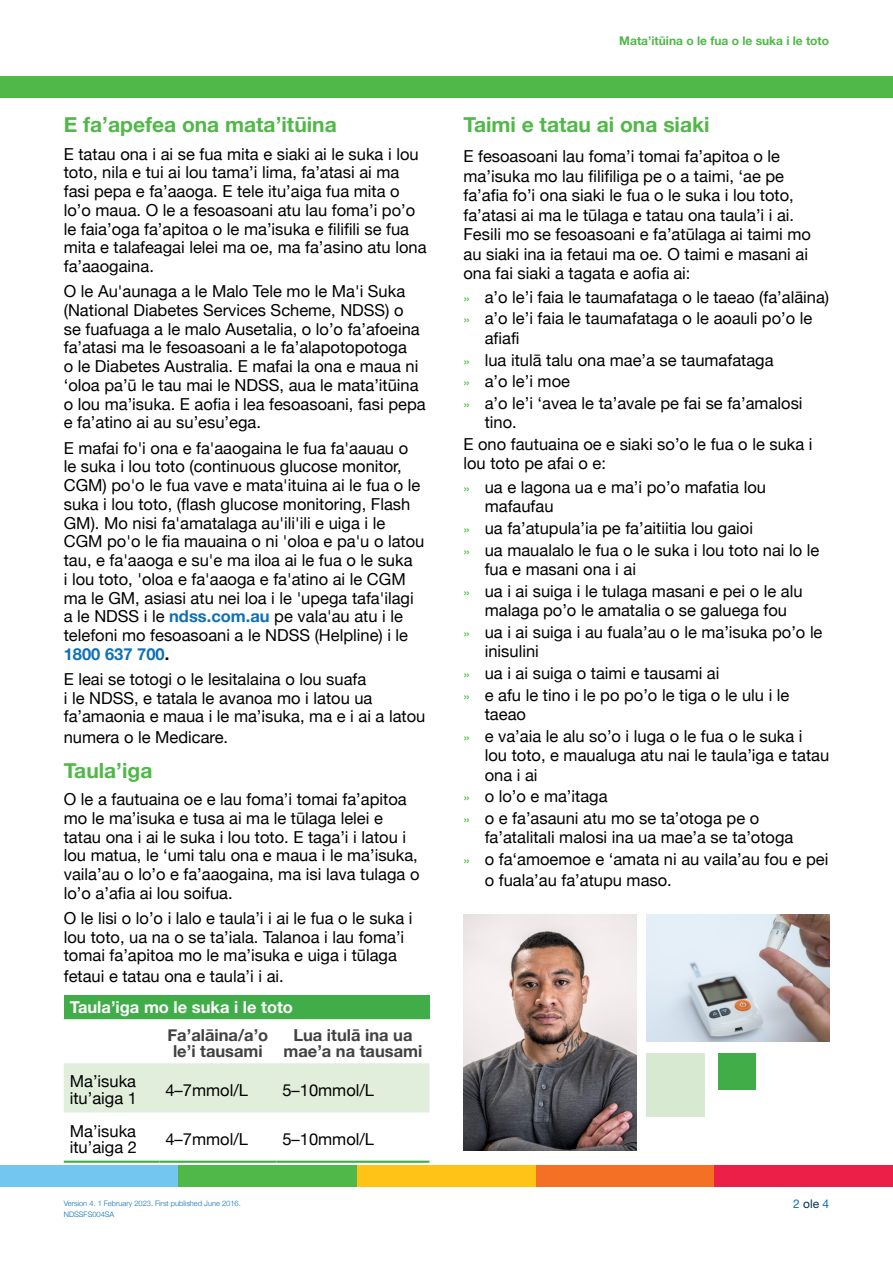
<style>
.page{position:relative;width:893px;height:1263px;background:#fff}
.page>*{position:absolute;margin:0;border:0;box-sizing:border-box;transform-origin:0 0}
.t1{font:700 21px "Helvetica Neue";color:#50b848}
.t2{font:16.5px/18.8px "Helvetica Neue";color:#000}
.t3{font:700 16.5px/16.5px "Helvetica Neue";color:#424143;text-align:center}
.t4{font:700 16.5px "Helvetica Neue LT Std";color:#fff}
.t5{font:700 12px "Helvetica Neue";color:#50b848}
.t6{font:12px "Helvetica Neue LT Std";color:#02314b}
.t7{font:300 7.5px "Helvetica Neue";color:#0e70b8}
.t8{font:300 7.5px "Helvetica Neue";color:#006fba}
.s1{font-weight:700;color:#0e70b8}
.s2{font-weight:700}
.s3{font-family:"Helvetica Neue LT Std";font-size:13.5px;color:#50b848}
.s4{color:#0e70b8}
</style>
<div class="page">
<div style="left:0;top:77px;width:893px;height:21px;background:#50b848"></div>
<div style="left:0;top:1165px;width:179px;height:22px;background:#72c6ef"></div>
<div style="left:179px;top:1165px;width:178px;height:22px;background:#50b848"></div>
<div style="left:357px;top:1165px;width:179px;height:22px;background:#ffc216"></div>
<div style="left:536px;top:1165px;width:178px;height:22px;background:#f37024"></div>
<div style="left:714px;top:1165px;width:179px;height:22px;background:#eb1f47"></div>
<div style="left:64px;top:995px;width:365px;height:24px;background:#41ad49"></div>
<div style="left:64px;top:1063px;width:365px;height:49px;background:#e1eedc"></div>
<hr style="left:64px;top:1161px;width:95px;height:2px;background:#41ad49">
<hr style="left:159px;top:1161px;width:117px;height:2px;background:#41ad49">
<hr style="left:276px;top:1161px;width:153px;height:2px;background:#41ad49">
<img style="left:463px;top:914px;width:173px;height:236px">
<img style="left:646px;top:914px;width:183px;height:127px">
<div style="left:718px;top:1053px;width:38px;height:36px;background:#41ad49"></div>
<div style="left:646px;top:1053px;width:58px;height:64px;background:#d8e9d2"></div>
<p class="t1" style="left:64px;top:108px;width:274px">E fa’apefea ona mata’itūina</p>
<p class="t2" style="left:64px;top:145px;width:364px">E tatau ona i ai se fua mita e siaki ai le suka i lou toto, nila e tui ai lou tama’i lima, fa’atasi ai ma fasi pepa e fa’aaoga. E tele itu’aiga fua mita o lo’o maua. O le a fesoasoani atu lau foma’i po’o le faia’oga fa’apitoa o le ma’isuka e filifili se fua mita e talafeagai lelei ma oe, ma fa’asino atu lona fa’aaogaina.</p>
<p class="t2" style="left:64px;top:283px;width:363px">O le Au'aunaga a le Malo Tele mo le Ma'i Suka (National Diabetes Services Scheme, NDSS) o<br>se fuafuaga a le malo Ausetalia, o lo’o fa’afoeina fa’atasi ma le fesoasoani a le fa’alapotopotoga<br>o le Diabetes Australia. E mafai la ona e maua ni ‘oloa pa’ū le tau mai le NDSS, aua le mata’itūina o lou ma’isuka. E aofia i lea fesoasoani, fasi pepa e fa’atino ai au su’esu’ega.</p>
<p class="t2" style="left:64px;top:439px;width:362px">E mafai fo'i ona e fa'aaogaina le fua fa'aauau o le suka i lou toto (continuous glucose monitor, CGM) po'o le fua vave e mata'ituina ai le fua o le suka i lou toto, (flash glucose monitoring, Flash GM). Mo nisi fa'amatalaga au'ili'ili e uiga i le CGM po'o le fia mauaina o ni 'oloa e pa'u o latou tau, e fa'aaoga e su'e ma iloa ai le fua o le suka<br>i lou toto, 'oloa e fa'aaoga e fa'atino ai le CGM ma le GM, asiasi atu nei loa i le 'upega tafa'ilagi a le NDSS i le <span class="s1">ndss.com.au</span> pe vala'au atu i le telefoni mo fesoasoani a le NDSS (Helpline) i le <span class="s1">1800 637 700</span><span class="s2">.</span></p>
<p class="t2" style="left:64px;top:671px;width:363px">E leai se totogi o le lesitalaina o lou suafa<br>i le NDSS, e tatala le avanoa mo i latou ua fa’amaonia e maua i le ma’isuka, ma e i ai a latou</p>
<p class="t2" style="left:64px;top:729px;width:166px">numera o le Medicare.</p>
<p class="t1" style="left:64px;top:754px;width:90px">Taula’iga</p>
<p class="t2" style="left:64px;top:791px;width:357px">O le a fautuaina oe e lau foma’i tomai fa’apitoa mo le ma’isuka e tusa ai ma le tūlaga lelei e tatau ona i ai le suka i lou toto. E taga’i i latou i lou matua, le ‘umi talu ona e maua i le ma’isuka, vaila’au o lo’o e fa’aaogaina, ma isi lava tulaga o lo’o a’afia ai lou soifua.</p>
<p class="t2" style="left:64px;top:910px;width:350px">O le lisi o lo’o i lalo e taula’i i ai le fua o le suka i lou toto, ua na o se ta’iala. Talanoa i lau foma’i tomai fa’apitoa mo le ma’isuka e uiga i tūlaga</p>
<p class="t2" style="left:64px;top:968px;width:222px">fetaui e tatau ona e taula’i i ai.</p>
<p class="t4" style="left:70px;top:996px;width:225px">Taula’iga mo le suka i le toto</p>
<p class="t3" style="left:168px;top:1027px;width:102px">Fa’alāina/a’o le’i tausami</p>
<p class="t3" style="left:283px;top:1027px;width:140px">Lua itulā ina ua mae’a na tausami</p>
<p class="t2" style="left:70px;top:1074px;width:69px;line-height:16.5px">Ma’isuka itu’aiga 1</p>
<p class="t2" style="left:165px;top:1081px;width:84px">4–7mmol/L</p>
<p class="t2" style="left:282px;top:1081px;width:93px">5–10mmol/L</p>
<p class="t2" style="left:70px;top:1123px;width:69px;line-height:16.5px">Ma’isuka itu’aiga 2</p>
<p class="t2" style="left:165px;top:1131px;width:84px">4–7mmol/L</p>
<p class="t2" style="left:282px;top:1131px;width:93px">5–10mmol/L</p>
<p class="t7" style="left:64px;top:1198px;width:179px">Version 4. 1 February 2023. First published June 2016.</p>
<p class="t8" style="left:64px;top:1208px;width:52px">NDSSFS004SA</p>
<p class="t5" style="left:619px;top:31px;width:211px">Mata’itūina o le fua o le suka i le toto</p>
<p class="t1" style="left:463px;top:108px;width:248px">Taimi e tatau ai ona siaki</p>
<p class="t2" style="left:463px;top:148px;width:349px;line-height:19.5px">E fesoasoani lau foma’i tomai fa’apitoa o le ma’isuka mo lau filifiliga pe o a taimi, ‘ae pe fa’afia fo’i ona siaki le fua o le suka i lou toto, fa’atasi ai ma le tūlaga e tatau ona taula’i i ai.<br>Fesili mo se fesoasoani e fa’atūlaga ai taimi mo au siaki ina ia fetaui ma oe. O taimi e masani ai ona fai siaki a tagata e aofia ai:</p>
<p class="t2" style="left:463px;top:287px;width:367px;line-height:21.6px"><span class="s3">»</span> a’o le’i faia le taumafataga o le taeao (fa’alāina) <span class="s3">»</span> a’o le’i faia le taumafataga o le aoauli po’o le</p>
<p class="t2" style="left:463px;top:328px;width:341px;line-height:21.6px;text-indent:21px">afiafi<br><span class="s3">»</span> lua itulā talu ona mae’a se taumafataga<br><span class="s3">»</span> a’o le’i moe<br><span class="s3">»</span> a’o le’i ‘avea le ta’avale pe fai se fa’amalosi</p>
<p class="t2" style="left:463px;top:413px;width:351px;line-height:21.6px;text-indent:21px">tino.<br>E ono fautuaina oe e siaki so’o le fua o le suka i</p>
<p class="t2" style="left:463px;top:453px;width:304px;line-height:23.2px">lou toto pe afai o e:<br><span class="s3">»</span> ua e lagona ua e ma’i po’o mafatia lou</p>
<p class="t2" style="left:463px;top:497px;width:357px;line-height:21.6px;text-indent:21px">mafaufau<br><span class="s3">»</span> ua fa’atupula’ia pe fa’aitiitia lou gaioi<br><span class="s3">»</span> ua maualalo le fua o le suka i lou toto nai lo le</p>
<p class="t2" style="left:463px;top:559px;width:341px;line-height:21.6px;text-indent:21px">fua e masani ona i ai<br><span class="s3">»</span> ua i ai suiga i le tulaga masani e pei o le alu</p>
<p class="t2" style="left:463px;top:600px;width:360px;line-height:21.6px;text-indent:21px">malaga po’o le amatalia o se galuega fou<br><span class="s3">»</span> ua i ai suiga i au fuala’au o le ma’isuka po’o le</p>
<p class="t2" style="left:463px;top:642px;width:327px;line-height:21.6px;text-indent:21px">inisulini<br><span class="s3">»</span> ua i ai suiga o taimi e tausami ai<br><span class="s3">»</span> e afu le tino i le po po’o le tiga o le ulu i le</p>
<p class="t2" style="left:463px;top:704px;width:341px;line-height:21.6px;text-indent:21px">taeao<br><span class="s3">»</span> e va’aia le alu so’o i luga o le fua o le suka i</p>
<p class="t2" style="left:485px;top:746px;width:346px;line-height:19.5px">lou toto, e maualuga atu nai le taula’iga e tatau ona i ai</p>
<p class="t2" style="left:463px;top:787px;width:297px;line-height:21.6px"><span class="s3">»</span> o lo’o e ma’itaga<br><span class="s3">»</span> o e fa’asauni atu mo se ta’otoga pe o</p>
<p class="t2" style="left:485px;top:829px;width:310px">fa’atalitali malosi ina ua mae’a se ta’otoga</p>
<p class="t2" style="left:463px;top:851px;width:366px"><span class="s3">»</span> o fa‘amoemoe e ‘amata ni au vaila’au fou e pei</p>
<p class="t2" style="left:485px;top:872px;width:189px">o fuala’au fa’atupu maso.</p>
<p class="t6" style="left:793px;top:1196px;width:38px"><span class="s4">2</span> ole <span class="s4">4</span></p>
</div>
